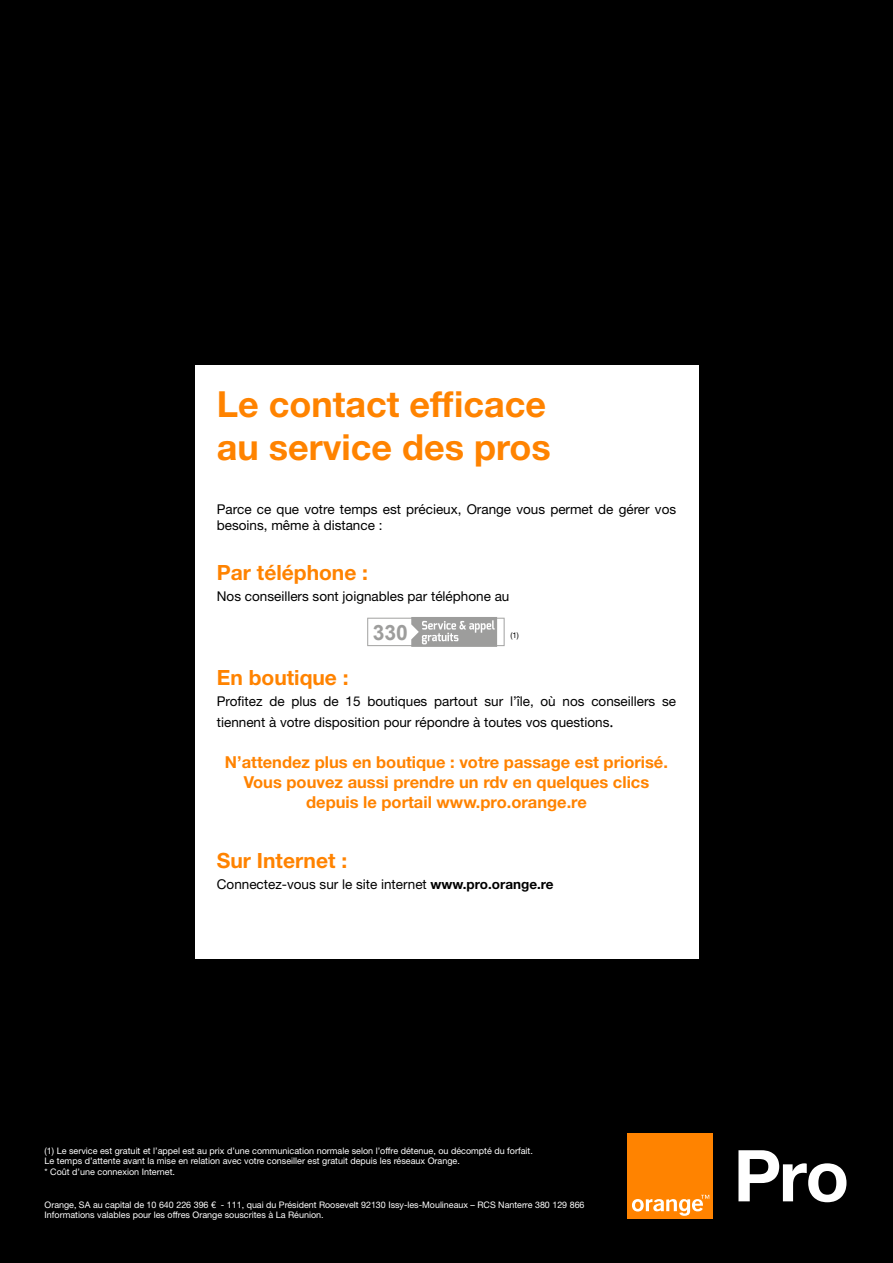
<style>
.page{position:relative;width:893px;height:1263px;background:#000}
.page>*{position:absolute;margin:0;border:0;box-sizing:border-box;transform-origin:0 0}
.t1{font:700 36px/43.2px "Helvetica Neue LT Std";color:#ff8300}
.t2{font:700 21.15px "Arial";color:#9d9d9c}
.t3{font:700 21px "Helvetica Neue LT Std";color:#ff8300}
.t4{font:700 16.5px/19.8px "Helvetica Neue LT Std";color:#ff8300;text-align:center}
.t5{font:13.5px/16.2px "Helvetica Neue LT Std";color:#000}
.t6{font:9px/10.8px "Helvetica Neue LT Std";color:#fff}
.t7{font:7.8px "Helvetica Neue LT Std";color:#000}
.s1{font-family:"Minion Pro";font-size:18px}
.s2{font-weight:700}
</style>
<div class="page">
<div style="left:195px;top:366px;width:503px;height:593px;background:#fff"></div>
<svg style="left:367px;top:617px;width:138px;height:30px"></svg>
<svg style="left:738px;top:1150px;width:108px;height:52px"></svg>
<div style="left:627px;top:1133px;width:85px;height:85px;background:#ff8300"></div>
<svg style="left:632px;top:1195px;width:77px;height:21px"></svg>
<h1 class="t1" style="left:217px;top:382px;width:336px">Le contact efficace au service des pros</h1>
<h3 class="t5" style="left:217px;top:501px;width:461px">Parce ce que votre temps est précieux, Orange vous permet de gérer vos besoins, même à distance :</h3>
<h3 class="t3" style="left:217px;top:560px;width:153px">Par téléphone :</h3>
<h3 class="t5" style="left:217px;top:588px;width:294px">Nos conseillers sont joignables par téléphone au</h3>
<h2 class="t2" style="left:373px;top:618px;width:37px">330</h2>
<p class="t7" style="left:511px;top:630px;width:10px">(1)</p>
<h3 class="t3" style="left:217px;top:665px;width:133px">En boutique :</h3>
<h3 class="t5" style="left:217px;top:691px;width:461px;line-height:21px">Profitez de plus de 15 boutiques partout sur l’île, où nos conseillers se tiennent à votre disposition pour répondre à toutes vos questions<span class="s1">.</span></h3>
<h3 class="t4" style="left:225px;top:752px;width:445px">N’attendez plus en boutique : votre passage est priorisé.<br>Vous pouvez aussi prendre un rdv en quelques clics depuis le portail www.pro.orange.re</h3>
<h3 class="t3" style="left:217px;top:848px;width:132px">Sur Internet :</h3>
<h3 class="t5" style="left:217px;top:876px;width:338px">Connectez-vous sur le site internet <span class="s2">www.pro.orange.re</span></h3>
<p class="t6" style="left:45px;top:1145px;width:490px">(1) Le service est gratuit et l’appel est au prix d’une communication normale selon l’offre détenue, ou décompté du forfait.<br>Le temps d’attente avant la mise en relation avec votre conseiller est gratuit depuis les réseaux Orange.<br>* Coût d’une connexion Internet.</p>
<p class="t6" style="left:45px;top:1199px;width:541px">Orange, SA au capital de 10 640 226 396 € - 111, quai du Président Roosevelt 92130 Issy-les-Moulineaux – RCS Nanterre 380 129 866<br>Informations valables pour les offres Orange souscrites à La Réunion.</p>
</div>
